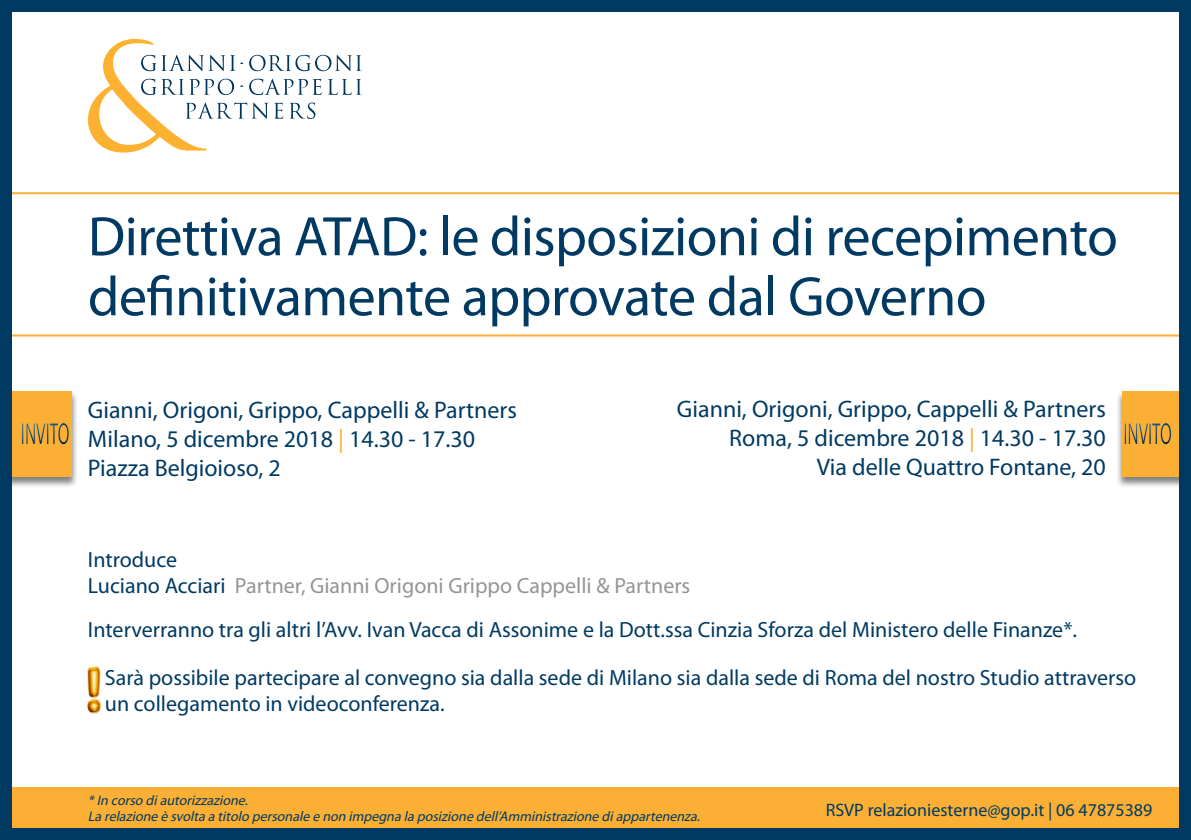
<style>
.page{position:relative;width:1191px;height:840px;background:#fff}
.page>*{position:absolute;margin:0;border:0;box-sizing:border-box;transform-origin:0 0}
.t1{font:56px/60px "Myriad Pro";letter-spacing:-.01em;color:#003a63}
.t2{font:30.6px "Myriad Pro";color:#003a63;scale:.56 1}
.t3{font:24px/28.8px "Myriad Pro";color:#003a63}
.t4{font:22px/26.4px "Myriad Pro";color:#003a63}
.t5{font:22px/26.4px "Myriad Pro";color:#939598}
.t6{font:18px "Myriad Pro";color:#003a63}
.t7{font:italic 14px/16.8px "Myriad Pro";color:#003a63}
.s1{color:#fbaf34}
.s2{color:#003a63}
</style>
<div class="page">
<img style="left:88px;top:665px;width:13px;height:49px">
<div style="left:0;top:787px;width:1191px;height:41px;background:#fbaf34"></div>
<hr style="left:0;top:334px;width:1191px;height:2px;background:#fbaf34">
<hr style="left:0;top:192px;width:1191px;height:2px;background:#fbaf34">
<div style="left:0;top:390px;width:78px;height:98px;background:#000;opacity:.5"></div>
<div style="left:6px;top:390px;width:66px;height:86px;background:#fbaf34"></div>
<div style="left:0;top:399px;width:87px;height:54px;background:#fff;opacity:.75"></div>
<div style="left:2px;top:412px;width:88px;height:60px;background:#000;opacity:.75"></div>
<svg style="left:88px;top:39px;width:273px;height:113px"></svg>
<div style="left:1115px;top:390px;width:76px;height:98px;background:#000;opacity:.5"></div>
<div style="left:1121px;top:390px;width:66px;height:86px;background:#fbaf34"></div>
<div style="left:1105px;top:399px;width:84px;height:54px;background:#fff;opacity:.75"></div>
<div style="left:1105px;top:414px;width:86px;height:59px;background:#000;opacity:.75"></div>
<div style="left:0;top:0;width:1191px;height:839px;border:12px solid #003a63"></div>
<h1 class="t1" style="left:88px;top:205px;width:1031px">Direttiva ATAD: le disposizioni di recepimento definitivamente approvate dal Governo</h1>
<h2 class="t2" style="left:21px;top:415px;width:88px">INVITO</h2>
<p class="t3" style="left:88px;top:395px;width:430px">Gianni, Origoni, Grippo, Cappelli &amp; Partners<br>Milano, 5 dicembre 2018 <span class="s1">|</span> 14.30 - 17.30<br>Piazza Belgioioso, 2</p>
<p class="t3" style="left:677px;top:394px;width:430px;text-align:right">Gianni, Origoni, Grippo, Cappelli &amp; Partners<br>Roma, 5 dicembre 2018 <span class="s1">|</span> 14.30 - 17.30<br>Via delle Quattro Fontane, 20</p>
<h2 class="t2" style="left:1123px;top:415px;width:88px">INVITO</h2>
<p class="t5" style="left:88px;top:546px;width:604px"><span class="s2">Introduce<br>Luciano Acciari</span> Partner, Gianni Origoni Grippo Cappelli &amp; Partners</p>
<p class="t4" style="left:88px;top:615px;width:990px">Interverranno tra gli altri l’Avv. Ivan Vacca di Assonime e la Dott.ssa Cinzia Sforza del Ministero delle Finanze*.</p>
<p class="t4" style="left:105px;top:663px;width:1032px">Sarà possibile partecipare al convegno sia dalla sede di Milano sia dalla sede di Roma del nostro Studio attraverso un collegamento in videoconferenza.</p>
<p class="t7" style="left:88px;top:790px;width:617px">*In corso diautorizzazione.<br>La relazione è svolta a titolo personale e non impegna la posizione dell’Amministrazione diappartenenza.</p>
<p class="t6" style="left:825px;top:798px;width:328px">RSVP relazioniesterne@gop.it | 06 47875389</p>
</div>
